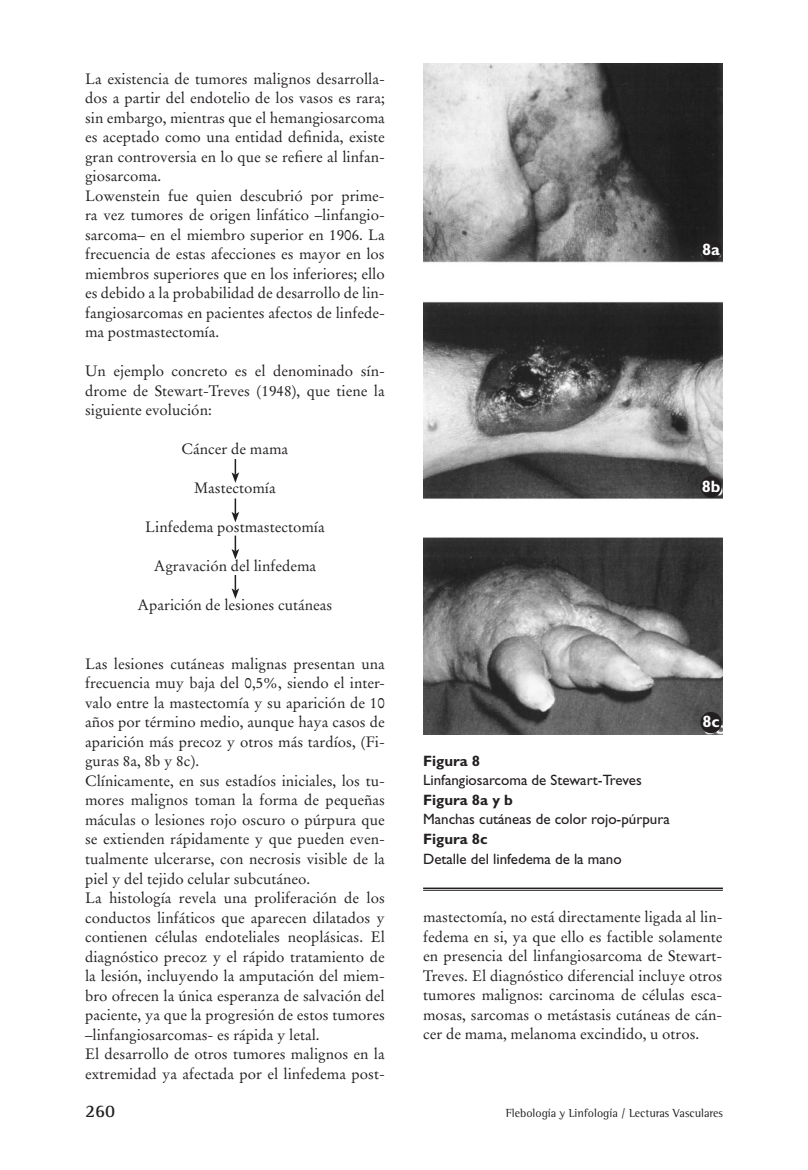
<style>
.page{position:relative;width:808px;height:1170px;background:#fff}
.page>*{position:absolute;margin:0;border:0;box-sizing:border-box;transform-origin:0 0}
.t1{font:700 18px "Rotis Semi Serif";color:#231f20}
.t2{font:700 16.5px "Gill Sans";color:#fff}
.t3{font:15px/19.5px "Stempel Garamond";color:#231f20}
.t4{font:15px "Gill Sans";color:#231f20}
.t5{font:700 15px "Gill Sans";color:#231f20}
.t6{font:12px "Rotis Semi Serif";color:#231f20}
</style>
<div class="page">
<svg style="left:232px;top:459px;width:7px;height:24px"></svg>
<svg style="left:232px;top:498px;width:7px;height:24px"></svg>
<svg style="left:232px;top:535px;width:7px;height:24px"></svg>
<svg style="left:232px;top:575px;width:7px;height:24px"></svg>
<img style="left:423px;top:64px;width:300px;height:670px">
<hr style="left:423px;top:887px;width:300px;height:2px;background:#231f20">
<hr style="left:423px;top:890px;width:300px;height:1px;background:#231f20">
<div style="left:700px;top:240px;width:22px;height:21px;background:#231f20;border-radius:50%"></div>
<div style="left:700px;top:476px;width:22px;height:21px;background:#231f20;border-radius:50%"></div>
<div style="left:700px;top:711px;width:22px;height:22px;background:#231f20;border-radius:50%"></div>
<p class="t3" style="left:85px;top:69px;width:301px">La existencia de tumores malignos desarrolla&shy;dos a partir del endotelio de los vasos es rara; sin embargo, mientras que el hemangiosarcoma es aceptado como una entidad definida, existe gran controversia en lo que se refiere al linfan&shy;giosarcoma.<br>Lowenstein fue quien descubrió por prime&shy;ra vez tumores de origen linfático –linfangio&shy;sarcoma– en el miembro superior en 1906. La frecuencia de estas afecciones es mayor en los miembros superiores que en los inferiores; ello es debido a la probabilidad de desarrollo de lin&shy;fangiosarcomas en pacientes afectos de linfede&shy;ma postmastectomía.</p>
<p class="t3" style="left:85px;top:361px;width:301px;text-align:justify">Un ejemplo concreto es el denominado sín&shy;drome de Stewart-Treves (1948), que tiene la siguiente evolución:</p>
<p class="t3" style="left:182px;top:439px;width:108px">Cáncer de mama</p>
<p class="t3" style="left:194px;top:478px;width:83px">Mastectomía</p>
<p class="t3" style="left:145px;top:517px;width:181px">Linfedema postmastectomía</p>
<p class="t3" style="left:154px;top:556px;width:164px">Agravación del linfedema</p>
<p class="t3" style="left:138px;top:595px;width:196px">Aparición de lesiones cutáneas</p>
<p class="t3" style="left:85px;top:654px;width:301px">Las lesiones cutáneas malignas presentan una frecuencia muy baja del 0,5%, siendo el inter&shy;valo entre la mastectomía y su aparición de 10 años por término medio, aunque haya casos de aparición más precoz y otros más tardíos, (Fi&shy;guras 8a, 8b y 8c).<br>Clínicamente, en sus estadíos iniciales, los tu&shy;mores malignos toman la forma de pequeñas máculas o lesiones rojo oscuro o púrpura que se extienden rápidamente y que pueden even&shy;tualmente ulcerarse, con necrosis visible de la piel y del tejido celular subcutáneo.<br>La histología revela una proliferación de los conductos linfáticos que aparecen dilatados y contienen células endoteliales neoplásicas. El diagnóstico precoz y el rápido tratamiento de la lesión, incluyendo la amputación del miem&shy;bro ofrecen la única esperanza de salvación del paciente, ya que la progresión de estos tumores –linfangiosarcomas- es rápida y letal.<br>El desarrollo de otros tumores malignos en la extremidad ya afectada por el linfedema post-</p>
<p class="t2" style="left:702px;top:240px;width:19px">8a</p>
<p class="t2" style="left:702px;top:476px;width:20px">8b</p>
<p class="t5" style="left:423px;top:752px;width:59px">Figura 8</p>
<p class="t4" style="left:423px;top:771px;width:220px">Linfangiosarcoma de Stewart-Treves</p>
<p class="t5" style="left:423px;top:791px;width:91px">Figura 8a y b</p>
<p class="t4" style="left:423px;top:810px;width:248px">Manchas cutáneas de color rojo-púrpura</p>
<p class="t5" style="left:423px;top:830px;width:66px">Figura 8c</p>
<p class="t4" style="left:423px;top:849px;width:200px">Detalle del linfedema de la mano</p>
<p class="t2" style="left:702px;top:711px;width:19px">8c</p>
<p class="t3" style="left:423px;top:907px;width:301px;text-align:justify">mastectomía, no está directamente ligada al lin&shy;fedema en si, ya que ello es factible solamente en presencia del linfangiosarcoma de Stewart-Treves. El diagnóstico diferencial incluye otros tumores malignos: carcinoma de células esca&shy;mosas, sarcomas o metástasis cutáneas de cán&shy;cer de mama, melanoma excindido, u otros.</p>
<p class="t1" style="left:85px;top:1100px;width:32px">260</p>
<p class="t6" style="left:506px;top:1105px;width:219px">Flebología y Linfología / Lecturas Vasculares</p>
</div>
